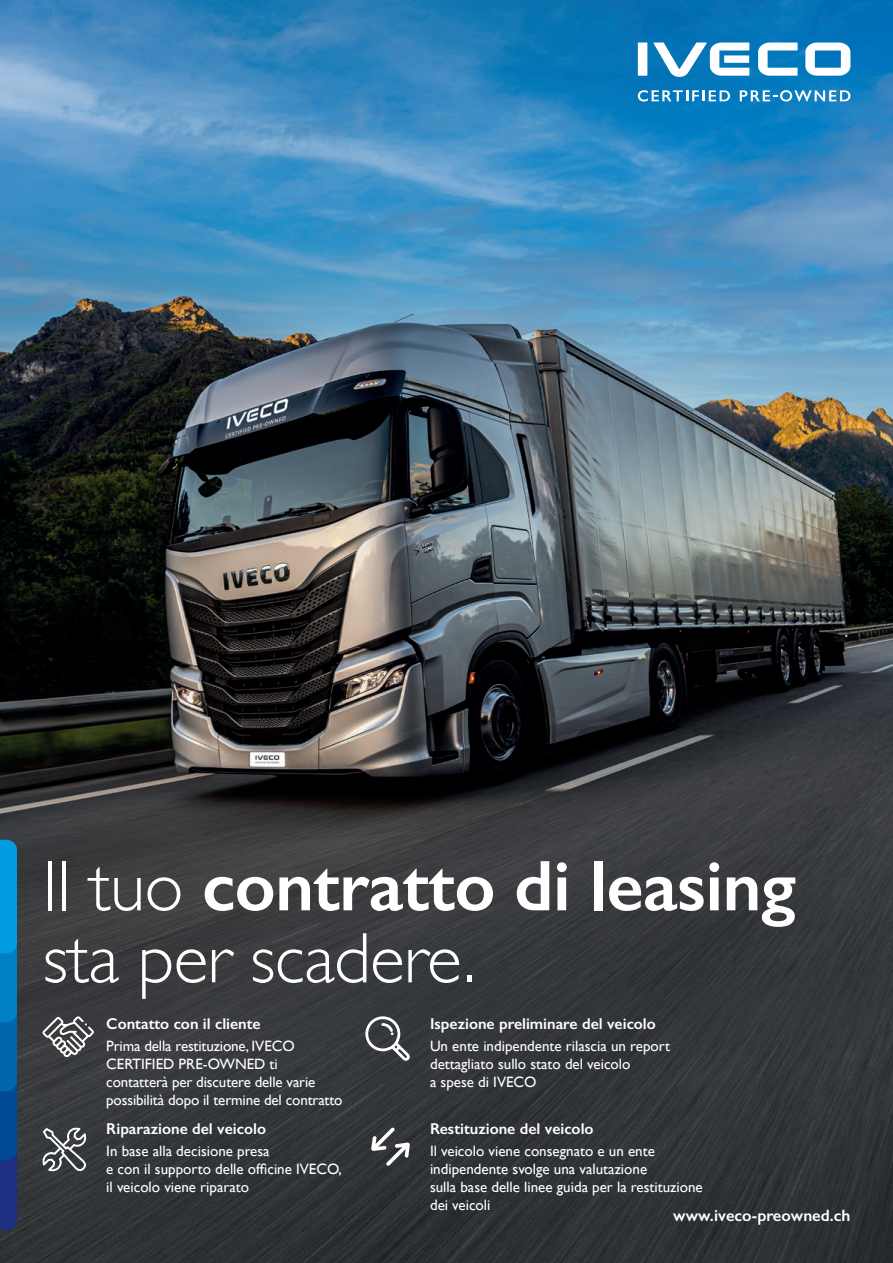
<style>
.page{position:relative;width:893px;height:1263px;background:#fff}
.page>*{position:absolute;margin:0;border:0;box-sizing:border-box;transform-origin:0 0}
.t1{font:300 72px/72px "Gill Sans";letter-spacing:-.01em;color:#fff}
.t2{font:600 16.5px "Gill Sans";color:#fff}
.t3{font:600 15.75px "Gill Sans";color:#fff}
.t4{font:15px/18px "Gill Sans";color:#fff}
.s1{font-weight:600}
</style>
<div class="page">
<img style="left:0;top:0;width:893px;height:1263px">
<svg style="left:365px;top:1016px;width:45px;height:45px"></svg>
<svg style="left:42px;top:1016px;width:52px;height:41px"></svg>
<svg style="left:805px;top:43px;width:45px;height:33px"></svg>
<svg style="left:758px;top:43px;width:40px;height:33px"></svg>
<svg style="left:653px;top:43px;width:96px;height:34px"></svg>
<div style="left:638px;top:43px;width:9px;height:33px;background:#fff"></div>
<svg style="left:638px;top:90px;width:92px;height:12px"></svg>
<svg style="left:740px;top:90px;width:110px;height:12px"></svg>
<svg style="left:371px;top:1127px;width:39px;height:39px"></svg>
<svg style="left:41px;top:1126px;width:47px;height:45px"></svg>
<svg style="left:0;top:840px;width:17px;height:390px"></svg>
<h1 class="t1" style="left:43px;top:847px;width:755px">Il tuo <span class="s1">contratto di leasing </span>sta per scadere.</h1>
<p class="t3" style="left:106px;top:1014px;width:156px">Contatto con il cliente</p>
<p class="t4" style="left:106px;top:1037px;width:238px">Prima della restituzione, IVECO CERTIFIED PRE-OWNED ti contatterà per discutere delle varie possibilità dopo il termine del contratto</p>
<p class="t3" style="left:106px;top:1119px;width:161px">Riparazione del veicolo</p>
<p class="t4" style="left:106px;top:1142px;width:237px">In base alla decisione presa<br>e con il supporto delle officine IVECO, il veicolo viene riparato</p>
<p class="t3" style="left:430px;top:1014px;width:227px">Ispezione preliminare del veicolo</p>
<p class="t4" style="left:430px;top:1037px;width:242px">Un ente indipendente rilascia un report dettagliato sullo stato del veicolo<br>a spese di IVECO</p>
<p class="t3" style="left:430px;top:1119px;width:165px">Restituzione del veicolo</p>
<p class="t4" style="left:430px;top:1142px;width:274px">Il veicolo viene consegnato e un ente indipendente svolge una valutazione<br>sulla base delle linee guida per la restituzione dei veicoli</p>
<p class="t2" style="left:673px;top:1205px;width:179px">www.iveco-preowned.ch</p>
</div>
